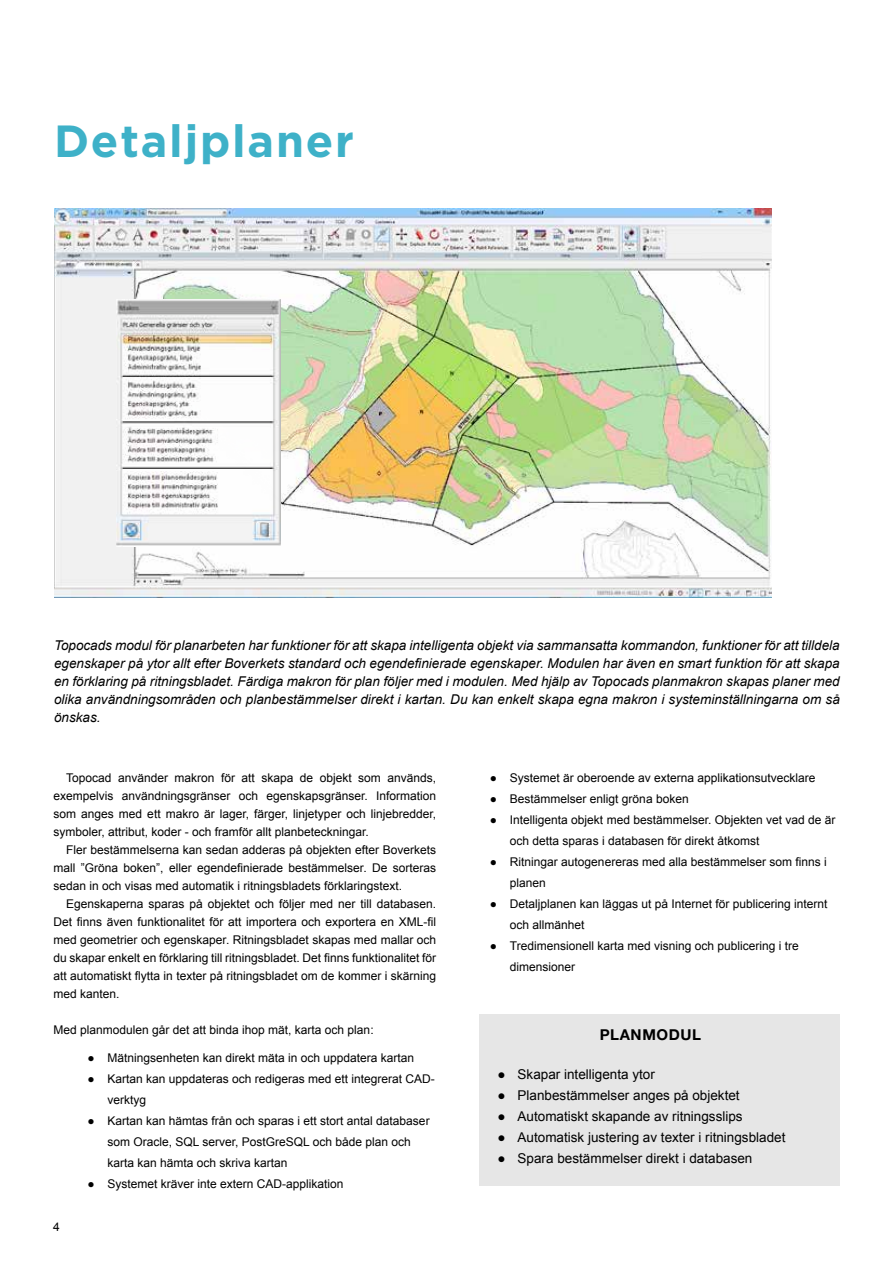
<style>
.page{position:relative;width:893px;height:1263px;background:#fff}
.page>*{position:absolute;margin:0;border:0;box-sizing:border-box;transform-origin:0 0}
.t1{font:700 45px "Gotham";letter-spacing:.04em;color:#3eb1c8}
.t2{font:700 15px "Helvetica Neue LT Std";letter-spacing:.04em;color:#000}
.t3{font:italic 13.5px/18px "Arial";color:#000;text-align:justify}
.t4{font:13.5px "Arial";color:#000}
.t5{font:12px/18px "Arial";color:#000}
</style>
<div class="page">
<div style="left:479px;top:1014px;width:361px;height:172px;background:#e6e6e6"></div>
<img style="left:54px;top:209px;width:718px;height:388px">
<img style="left:117px;top:300px;width:164px;height:246px">
<h1 class="t1" style="left:54px;top:111px;width:302px">Detaljplaner</h1>
<p class="t3" style="left:54px;top:636px;width:787px">Topocads modul för planarbeten har funktioner för att skapa intelligenta objekt via sammansatta kommandon, funktioner för att tilldela egenskaper på ytor allt efter Boverkets standard och egendefinierade egenskaper. Modulen har även en smart funktion för att skapa en förklaring på ritningsbladet. Färdiga makron för plan följer med i modulen. Med hjälp av Topocads planmakron skapas planer med olika användningsområden och planbestämmelser direkt i kartan. Du kan enkelt skapa egna makron i systeminställningarna om så önskas.</p>
<p class="t5" style="left:53px;top:768px;width:384px;text-align:justify;text-indent:13px">Topocad använder makron för att skapa de objekt som används, exempelvis användningsgränser och egenskapsgränser. Information som anges med ett makro är lager, färger, linjetyper och linjebredder, symboler, attribut, koder - och framför allt planbeteckningar.</p>
<p class="t5" style="left:53px;top:840px;width:384px;text-align:justify;text-indent:13px">Fler bestämmelserna kan sedan adderas på objekten efter Boverkets mall ”Gröna boken”, eller egendefinierade bestämmelser. De sorteras sedan in och visas med automatik i ritningsbladets förklaringstext.</p>
<p class="t5" style="left:53px;top:894px;width:384px;text-align:justify;text-indent:13px">Egenskaperna sparas på objektet och följer med ner till databasen.<br>Det finns även funktionalitet för att importera och exportera en XML-fil med geometrier och egenskaper. Ritningsbladet skapas med mallar och du skapar enkelt en förklaring till ritningsbladet. Det finns funktionalitet för att automatiskt flytta in texter på ritningsbladet om de kommer i skärning med kanten.</p>
<p class="t5" style="left:53px;top:1020px;width:322px">Med planmodulen går det att binda ihop mät, karta och plan:</p>
<p class="t5" style="left:87px;top:1049px;width:328px">● Mätningsenheten kan direkt mäta in och uppdatera kartan</p>
<p class="t5" style="left:107px;top:1068px;width:329px;line-height:21px;text-indent:-20px">● Kartan kan uppdateras och redigeras med ett integrerat CAD&shy;verktyg</p>
<p class="t5" style="left:107px;top:1110px;width:324px;line-height:21px;text-indent:-20px">● Kartan kan hämtas från och sparas i ett stort antal databaser som Oracle, SQL server, PostGreSQL och både plan och karta kan hämta och skriva kartan</p>
<p class="t5" style="left:87px;top:1175px;width:258px">● Systemet kräver inte extern CAD-applikation</p>
<p class="t5" style="left:53px;top:1218px;width:8px">4</p>
<p class="t5" style="left:490px;top:768px;width:327px">● Systemet är oberoende av externa applikationsutvecklare</p>
<p class="t5" style="left:490px;top:789px;width:200px">● Bestämmelser enligt gröna boken</p>
<p class="t5" style="left:510px;top:809px;width:327px;line-height:21px;text-indent:-20px">● Intelligenta objekt med bestämmelser. Objekten vet vad de är och detta sparas i databasen för direkt åtkomst</p>
<p class="t5" style="left:510px;top:851px;width:318px;line-height:21px;text-indent:-20px">● Ritningar autogenereras med alla bestämmelser som finns i planen</p>
<p class="t5" style="left:510px;top:893px;width:319px;line-height:21px;text-indent:-20px">● Detaljplanen kan läggas ut på Internet för publicering internt och allmänhet</p>
<p class="t5" style="left:510px;top:935px;width:290px;line-height:21px;text-indent:-20px">● Tredimensionell karta med visning och publicering i tre dimensioner</p>
<p class="t2" style="left:600px;top:1025px;width:103px">PLANMODUL</p>
<p class="t4" style="left:497px;top:1064px;width:159px">● Skapar intelligenta ytor</p>
<p class="t4" style="left:497px;top:1085px;width:244px">● Planbestämmelser anges på objektet</p>
<p class="t4" style="left:497px;top:1106px;width:247px">● Automatiskt skapande av ritningsslips</p>
<p class="t4" style="left:497px;top:1127px;width:290px">● Automatisk justering av texter i ritningsbladet</p>
<p class="t4" style="left:497px;top:1148px;width:257px">● Spara bestämmelser direkt i databasen</p>
</div>
